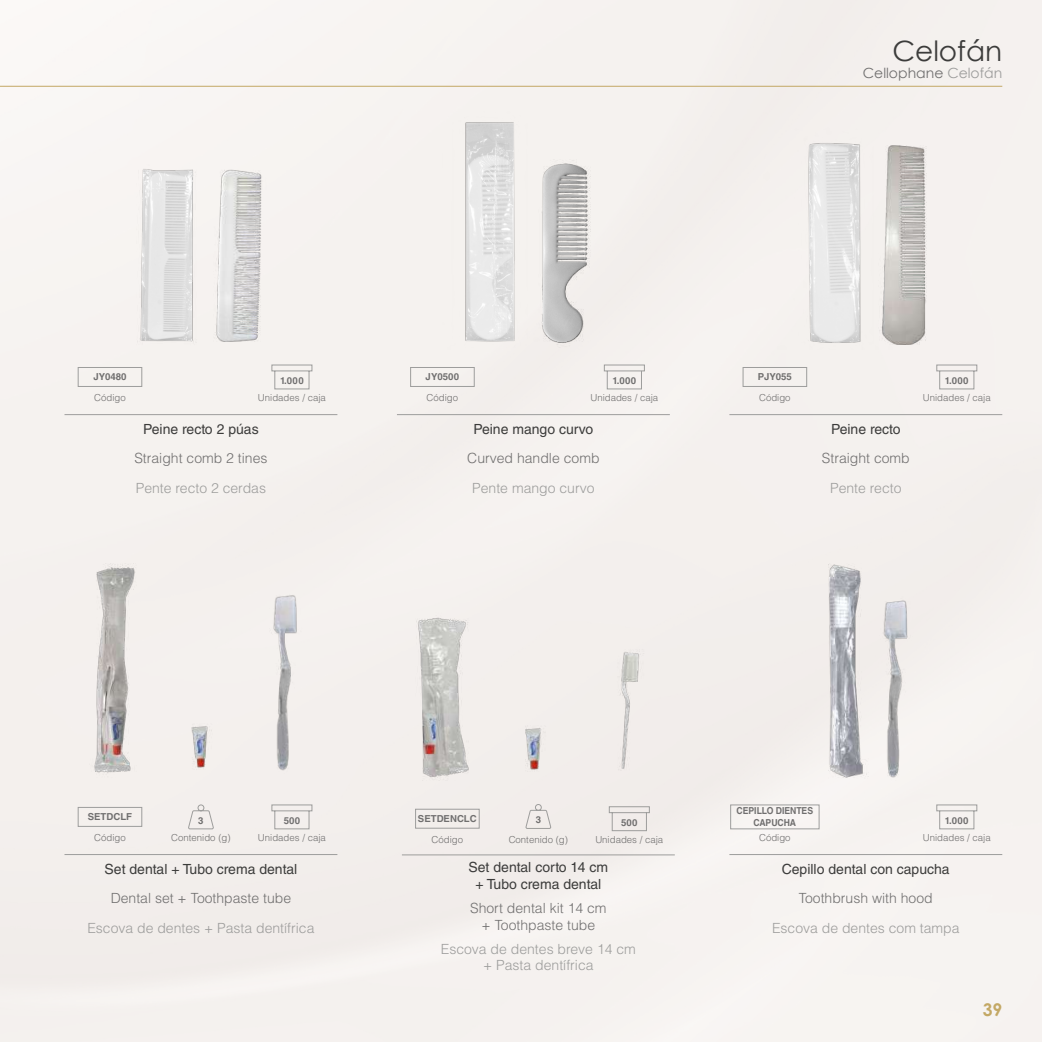
<style>
.page{position:relative;width:1042px;height:1042px;background:#fff}
.page>*{position:absolute;margin:0;border:0;box-sizing:border-box;transform-origin:0 0}
.t1{font:28px "Century Gothic";color:#3c3c3b}
.t2{font:700 17.5px "Century Gothic";color:#c3a865}
.t3{font:300 14px/16.8px "Helvetica LT Std";color:#9d9d9c;text-align:center}
.t4{font:14px/16.8px "Helvetica LT Std";color:#3c3c3b;text-align:center}
.t5{font:300 14px/16.8px "Helvetica LT Std";color:#706f6f;text-align:center}
.t6{font:14px "Century Gothic";color:#706f6f}
.t7{font:300 9.62px "Helvetica LT Std";color:#706f6f}
.t8{font:700 9.62px "Helvetica LT Std";color:#706f6f}
.t9{font:700 9.62px/12.2px "Helvetica LT Std";color:#706f6f;text-align:center;scale:.9 1}
.s1{color:#9d9d9c}
</style>
<div class="page">
<hr style="left:0;top:86px;width:1002px;height:1px;background:#c3a865">
<img style="left:397px;top:111px;width:273px;height:239px">
<img style="left:64px;top:111px;width:273px;height:239px">
<img style="left:729px;top:111px;width:273px;height:239px">
<hr style="left:64px;top:414px;width:273px;height:1px;background:#9d9d9c">
<svg style="left:271px;top:364px;width:42px;height:26px"></svg>
<div style="left:78px;top:367px;width:64px;height:20px;border:1px solid #9d9d9c"></div>
<hr style="left:397px;top:414px;width:273px;height:1px;background:#9d9d9c">
<svg style="left:603px;top:364px;width:42px;height:26px"></svg>
<div style="left:410px;top:367px;width:65px;height:20px;border:1px solid #9d9d9c"></div>
<hr style="left:729px;top:414px;width:273px;height:1px;background:#9d9d9c">
<svg style="left:936px;top:364px;width:41px;height:26px"></svg>
<div style="left:742px;top:367px;width:65px;height:20px;border:1px solid #9d9d9c"></div>
<img style="left:64px;top:563px;width:120px;height:226px">
<svg style="left:188px;top:804px;width:26px;height:26px"></svg>
<hr style="left:64px;top:854px;width:273px;height:1px;background:#9d9d9c">
<svg style="left:271px;top:804px;width:42px;height:26px"></svg>
<div style="left:78px;top:807px;width:64px;height:20px;border:1px solid #9d9d9c"></div>
<img style="left:729px;top:552px;width:238px;height:238px">
<svg style="left:525px;top:803px;width:27px;height:26px"></svg>
<hr style="left:402px;top:854px;width:273px;height:1px;background:#9d9d9c">
<svg style="left:608px;top:806px;width:42px;height:25px"></svg>
<div style="left:415px;top:809px;width:65px;height:19px;border:1px solid #9d9d9c"></div>
<img style="left:397px;top:605px;width:145px;height:184px">
<hr style="left:729px;top:854px;width:273px;height:1px;background:#9d9d9c">
<svg style="left:936px;top:804px;width:41px;height:26px"></svg>
<div style="left:730px;top:804px;width:89px;height:25px;border:1px solid #9d9d9c"></div>
<img style="left:872px;top:595px;width:47px;height:186px">
<img style="left:262px;top:590px;width:47px;height:184px">
<img style="left:180px;top:669px;width:40px;height:105px">
<img style="left:513px;top:671px;width:40px;height:105px">
<img style="left:538px;top:160px;width:56px;height:187px">
<img style="left:874px;top:127px;width:55px;height:217px">
<img style="left:208px;top:164px;width:63px;height:177px">
<img style="left:605px;top:615px;width:50px;height:161px">
<h1 class="t1" style="left:892px;top:31px;width:111px">Celofán</h1>
<h3 class="t6" style="left:863px;top:63px;width:141px">Cellophane <span class="s1">Celofán</span></h3>
<p class="t8" style="left:93px;top:371px;width:35px">JY0480</p>
<p class="t7" style="left:94px;top:392px;width:33px">Código</p>
<p class="t7" style="left:258px;top:392px;width:69px">Unidades / caja</p>
<p class="t8" style="left:280px;top:374px;width:25px">1.000</p>
<p class="t8" style="left:426px;top:371px;width:35px">JY0500</p>
<p class="t7" style="left:427px;top:392px;width:33px">Código</p>
<p class="t7" style="left:590px;top:392px;width:69px">Unidades / caja</p>
<p class="t8" style="left:612px;top:374px;width:25px">1.000</p>
<p class="t8" style="left:758px;top:371px;width:36px">PJY055</p>
<p class="t7" style="left:759px;top:392px;width:33px">Código</p>
<p class="t7" style="left:923px;top:392px;width:69px">Unidades / caja</p>
<p class="t8" style="left:945px;top:374px;width:25px">1.000</p>
<h3 class="t4" style="left:143px;top:421px;width:117px">Peine recto 2 púas</h3>
<h3 class="t5" style="left:134px;top:450px;width:135px">Straight comb 2 tines</h3>
<h3 class="t3" style="left:136px;top:479px;width:132px">Pente recto 2 cerdas</h3>
<h3 class="t4" style="left:473px;top:421px;width:121px">Peine mango curvo</h3>
<h3 class="t5" style="left:467px;top:450px;width:134px">Curved handle comb</h3>
<h3 class="t3" style="left:472px;top:479px;width:124px">Pente mango curvo</h3>
<h3 class="t4" style="left:831px;top:421px;width:71px">Peine recto</h3>
<h3 class="t5" style="left:822px;top:450px;width:89px">Straight comb</h3>
<h3 class="t3" style="left:830px;top:479px;width:73px">Pente recto</h3>
<p class="t8" style="left:88px;top:811px;width:46px">SETDCLF</p>
<p class="t7" style="left:94px;top:832px;width:33px">Código</p>
<p class="t7" style="left:258px;top:832px;width:69px">Unidades / caja</p>
<p class="t8" style="left:198px;top:814px;width:7px">3</p>
<p class="t7" style="left:171px;top:832px;width:61px">Contenido (g)</p>
<h3 class="t4" style="left:105px;top:860px;width:194px">Set dental + Tubo crema dental</h3>
<h3 class="t5" style="left:111px;top:889px;width:182px">Dental set + Toothpaste tube</h3>
<h3 class="t3" style="left:87px;top:919px;width:229px">Escova de dentes + Pasta dentífrica</h3>
<p class="t8" style="left:284px;top:814px;width:18px">500</p>
<p class="t8" style="left:418px;top:813px;width:60px">SETDENCLC</p>
<p class="t7" style="left:432px;top:833px;width:33px">Código</p>
<p class="t7" style="left:595px;top:833px;width:69px">Unidades / caja</p>
<p class="t8" style="left:536px;top:814px;width:7px">3</p>
<p class="t7" style="left:509px;top:833px;width:61px">Contenido (g)</p>
<h3 class="t4" style="left:468px;top:858px;width:141px">Set dental corto 14 cm + Tubo crema dental</h3>
<h3 class="t5" style="left:470px;top:899px;width:138px">Short dental kit 14 cm + Toothpaste tube</h3>
<h3 class="t3" style="left:441px;top:940px;width:197px">Escova de dentes breve 14 cm + Pasta dentífrica</h3>
<p class="t8" style="left:621px;top:816px;width:18px">500</p>
<p class="t9" style="left:736px;top:804px;width:86px">CEPILLO DIENTES<br>CAPUCHA</p>
<p class="t7" style="left:759px;top:832px;width:33px">Código</p>
<p class="t7" style="left:923px;top:832px;width:69px">Unidades / caja</p>
<p class="t8" style="left:945px;top:814px;width:25px">1.000</p>
<h3 class="t4" style="left:782px;top:860px;width:169px">Cepillo dental con capucha</h3>
<h3 class="t5" style="left:799px;top:889px;width:135px">Toothbrush with hood</h3>
<h3 class="t3" style="left:772px;top:919px;width:189px">Escova de dentes com tampa</h3>
<h2 class="t2" style="left:982px;top:996px;width:21px">39</h2>
</div>
